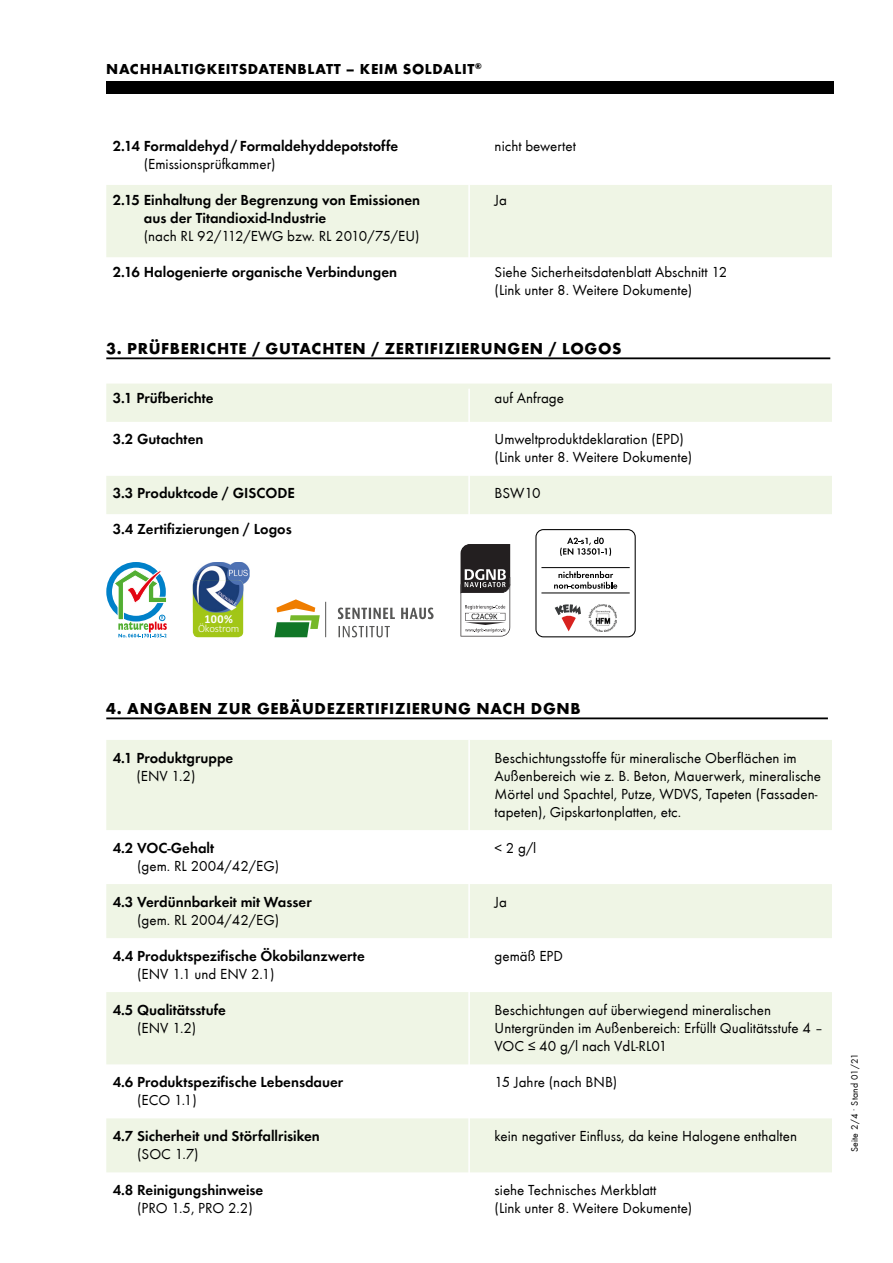
<style>
.page{position:relative;width:893px;height:1263px;background:#fff}
.page>*{position:absolute;margin:0;border:0;box-sizing:border-box;transform-origin:0 0}
.t1{font:700 16.5px "Futura T";letter-spacing:.04em;color:#000}
.t2{font:15px/18px "Futura T Boo";color:#000}
.t3{font:15px/18px "Futura T Dem";color:#000}
.t4{font:700 15px "Futura T";letter-spacing:.04em;color:#000}
.t5{font:700 12px "Calibri";color:#fff}
.t6{font:300 10.8px "Calibri";letter-spacing:-.025em;color:#fff}
.t7{font:9.75px "Futura T Boo";letter-spacing:.025em;color:#000}
</style>
<div class="page">
<div style="left:106px;top:81px;width:727px;height:13px;background:#000"></div>
<svg style="left:106px;top:740px;width:726px;height:432px;fill:#eff5e5"></svg>
<hr style="left:106px;top:717px;width:722px;height:2px;background:#000">
<svg style="left:106px;top:384px;width:726px;height:130px;fill:#eff5e5"></svg>
<hr style="left:106px;top:357px;width:724px;height:2px;background:#000">
<div style="left:106px;top:185px;width:726px;height:72px;background:#eff5e5"></div>
<hr style="left:468px;top:106px;width:2px;height:216px;background:#fff">
<hr style="left:468px;top:389px;width:2px;height:163px;background:#fff">
<hr style="left:468px;top:740px;width:2px;height:469px;background:#fff">
<svg style="left:461px;top:544px;width:49px;height:92px"></svg>
<img style="left:470px;top:614px;width:30px;height:6px">
<div style="left:535px;top:529px;width:101px;height:108px;border:1px solid #000;border-radius:7px"></div>
<svg style="left:560px;top:537px;width:51px;height:19px"></svg>
<hr style="left:541px;top:593px;width:89px;height:1px;background:#000">
<hr style="left:541px;top:567px;width:89px;height:1px;background:#000">
<svg style="left:554px;top:571px;width:63px;height:18px"></svg>
<img style="left:589px;top:604px;width:28px;height:28px">
<svg style="left:555px;top:604px;width:26px;height:27px"></svg>
<div style="left:106px;top:562px;width:60px;height:59px;border:6px solid #0081c9;border-radius:50%"></div>
<svg style="left:113px;top:569px;width:54px;height:68px"></svg>
<div style="left:193px;top:580px;width:50px;height:57px;background:#a2c617;border-radius:5px"></div>
<img style="left:193px;top:562px;width:57px;height:50px">
<img style="left:193px;top:580px;width:50px;height:32px">
<svg style="left:338px;top:626px;width:52px;height:11px"></svg>
<svg style="left:338px;top:607px;width:96px;height:12px"></svg>
<svg style="left:274px;top:599px;width:46px;height:38px"></svg>
<hr style="left:325px;top:602px;width:1px;height:35px;background:#575756">
<p class="t4" style="left:106px;top:60px;width:377px">NACHHALTIGKEITSDATENBLATT – KEIM SOLDALIT<sup>®</sup></p>
<p class="t3" style="left:113px;top:137px;width:287px">2.14 Formaldehyd/ Formaldehyddepotstoffe</p>
<p class="t2" style="left:144px;top:155px;width:133px">(Emissionsprüfkammer)</p>
<p class="t3" style="left:144px;top:191px;width:278px;text-indent:-31px">2.15 Einhaltung der Begrenzung von Emissionen aus der Titandioxid-Industrie</p>
<p class="t2" style="left:144px;top:227px;width:277px">(nach RL 92/112/EWG bzw. RL 2010/75/EU)</p>
<p class="t2" style="left:495px;top:137px;width:83px">nicht bewertet</p>
<p class="t2" style="left:495px;top:191px;width:14px">Ja</p>
<p class="t3" style="left:113px;top:263px;width:286px">2.16 Halogenierte organische Verbindungen</p>
<p class="t2" style="left:495px;top:263px;width:234px">Siehe Sicherheitsdatenblatt Abschnitt 12 (Link unter 8. Weitere Dokumente)</p>
<p class="t1" style="left:106px;top:339px;width:517px">3. PRÜFBERICHTE / GUTACHTEN / ZERTIFIZIERUNGEN / LOGOS</p>
<p class="t3" style="left:113px;top:389px;width:103px">3.1 Prüfberichte</p>
<p class="t2" style="left:495px;top:389px;width:71px">auf Anfrage</p>
<p class="t3" style="left:113px;top:430px;width:92px">3.2 Gutachten</p>
<p class="t2" style="left:495px;top:430px;width:199px">Umweltproduktdeklaration (EPD) (Link unter 8. Weitere Dokumente)</p>
<p class="t3" style="left:113px;top:484px;width:184px">3.3 Produktcode / GISCODE</p>
<p class="t2" style="left:495px;top:484px;width:48px">BSW10</p>
<p class="t3" style="left:113px;top:520px;width:181px">3.4 Zertifizierungen / Logos</p>
<p class="t5" style="left:205px;top:612px;width:30px">100%</p>
<p class="t6" style="left:198px;top:622px;width:43px">Ökostrom</p>
<p class="t1" style="left:106px;top:699px;width:476px">4. ANGABEN ZUR GEBÄUDEZERTIFIZIERUNG NACH DGNB</p>
<p class="t3" style="left:113px;top:749px;width:122px">4.1 Produktgruppe</p>
<p class="t2" style="left:136px;top:767px;width:61px">(ENV 1.2)</p>
<p class="t2" style="left:495px;top:749px;width:328px">Beschichtungsstoffe für mineralische Oberflächen im Außenbereich wie z. B. Beton, Mauerwerk, mineralische Mörtel und Spachtel, Putze, WDVS, Tapeten (Fassaden&shy;tapeten), Gipskartonplatten, etc.</p>
<p class="t3" style="left:113px;top:839px;width:103px">4.2 VOC-Gehalt</p>
<p class="t2" style="left:137px;top:857px;width:143px">(gem. RL 2004/42/EG)</p>
<p class="t2" style="left:495px;top:839px;width:43px">&lt; 2 g/l</p>
<p class="t3" style="left:113px;top:893px;width:201px">4.3 Verdünnbarkeit mit Wasser</p>
<p class="t2" style="left:137px;top:911px;width:143px">(gem. RL 2004/42/EG)</p>
<p class="t2" style="left:495px;top:893px;width:14px">Ja</p>
<p class="t3" style="left:113px;top:947px;width:254px">4.4 Produktspezifische Ökobilanzwerte</p>
<p class="t2" style="left:137px;top:965px;width:139px">(ENV 1.1 und ENV 2.1)</p>
<p class="t2" style="left:495px;top:947px;width:70px">gemäß EPD</p>
<p class="t3" style="left:113px;top:1001px;width:115px">4.5 Qualitätsstufe</p>
<p class="t2" style="left:137px;top:1019px;width:61px">(ENV 1.2)</p>
<p class="t2" style="left:495px;top:1001px;width:330px">Beschichtungen auf überwiegend mineralischen<br>Untergründen im Außenbereich: Erfüllt Qualitätsstufe 4 –<br>VOC ≤ 40 g/l nach VdL-RL01</p>
<p class="t3" style="left:113px;top:1073px;width:232px">4.6 Produktspezifische Lebensdauer</p>
<p class="t2" style="left:137px;top:1091px;width:61px">(ECO 1.1)</p>
<p class="t2" style="left:495px;top:1073px;width:124px">15 Jahre (nach BNB)</p>
<p class="t3" style="left:113px;top:1127px;width:209px">4.7 Sicherheit und Störfallrisiken</p>
<p class="t2" style="left:137px;top:1145px;width:63px">(SOC 1.7)</p>
<p class="t2" style="left:495px;top:1127px;width:304px">kein negativer Einfluss, da keine Halogene enthalten</p>
<p class="t3" style="left:113px;top:1181px;width:152px">4.8 Reinigungshinweise</p>
<p class="t2" style="left:137px;top:1199px;width:117px">(PRO 1.5, PRO 2.2)</p>
<p class="t2" style="left:495px;top:1181px;width:199px">siehe Technisches Merkblatt<br>(Link unter 8. Weitere Dokumente)</p>
<p class="t7" style="left:849px;top:1152px;width:100px;rotate:-90deg">Seite 2/4 ∙ Stand 01/21</p>
</div>
